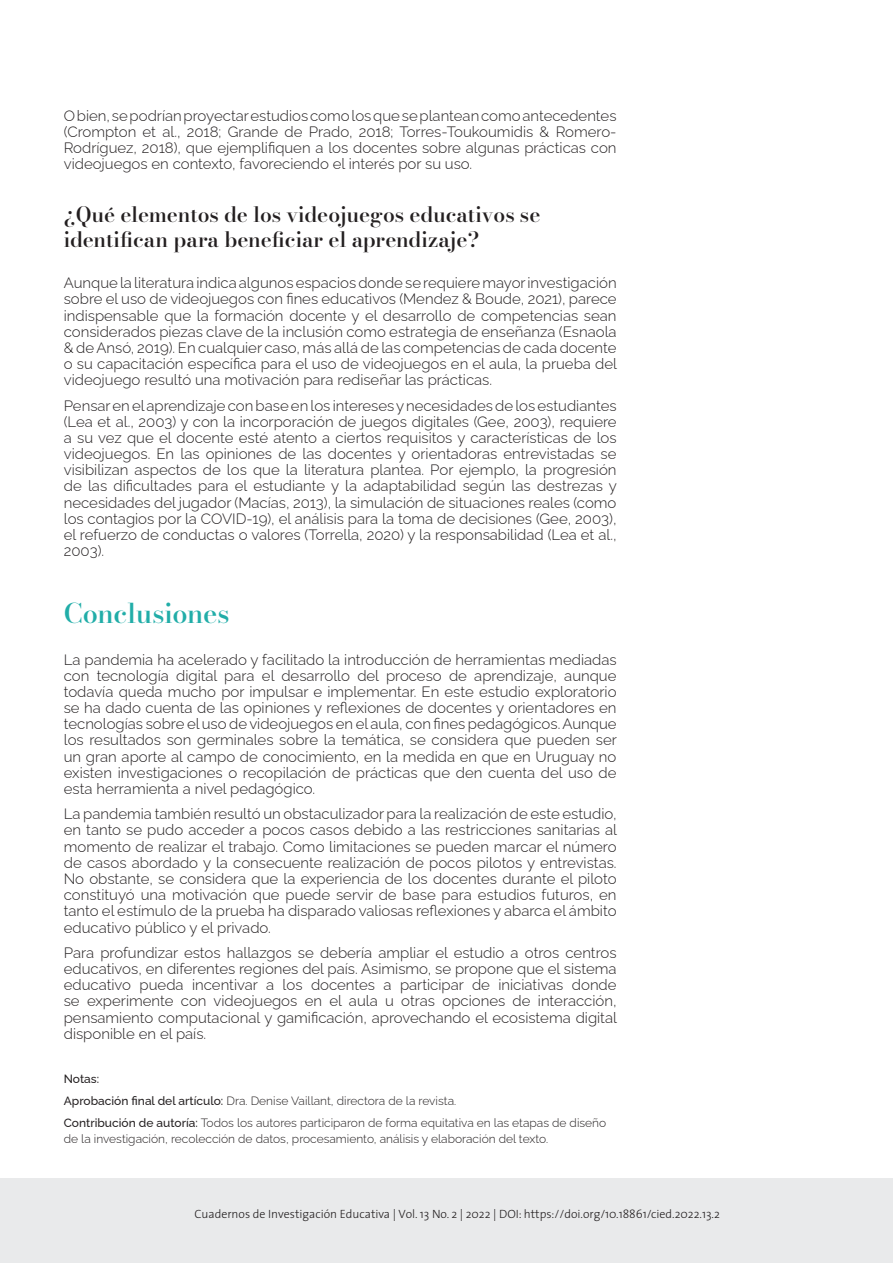
<style>
.page{position:relative;width:893px;height:1263px;background:#fff}
.page>*{position:absolute;margin:0;border:0;box-sizing:border-box;transform-origin:0 0}
.Subtítulo_1{font:500 27px "Bodoni Moda 16 pt";letter-spacing:-.015em;color:#21ada8}
.Subtítulo_2{font:500 21px/25.2px "Bodoni Moda 16 pt";color:#231f20}
.t1{font:300 15px/16.2px "Raleway";color:#231f20;text-align:justify}
.t2{font:300 12px/16.2px "Raleway";color:#231f20}
.t3{font:300 12px "The Sans";color:#231f20}
.t4{font:500 12px "Raleway";letter-spacing:-.005em;color:#231f20}
.s1{font-weight:500}
</style>
<div class="page">
<div style="left:0;top:1178px;width:893px;height:85px;background:#e9eaeb"></div>
<p class="t1" style="left:64px;top:106px;width:554px">O bien, se podrían proyectar estudios como los que se plantean como antecedentes (Crompton et al., 2018; Grande de Prado, 2018; Torres-Toukoumidis &amp; Romero-Rodríguez, 2018), que ejemplifiquen a los docentes sobre algunas prácticas con videojuegos en contexto, favoreciendo el interés por su uso.</p>
<p class="Subtítulo_2" style="left:64px;top:201px;width:478px">¿Qué elementos de los videojuegos educativos se identifican para beneficiar el aprendizaje?</p>
<p class="t1" style="left:64px;top:273px;width:555px">Aunque la literatura indica algunos espacios donde se requiere mayor investigación sobre el uso de videojuegos con fines educativos (Mendez &amp; Boude, 2021), parece indispensable que la formación docente y el desarrollo de competencias sean considerados piezas clave de la inclusión como estrategia de enseñanza (Esnaola &amp; de Ansó, 2019). En cualquier caso, más allá de las competencias de cada docente o su capacitación específica para el uso de videojuegos en el aula, la prueba del videojuego resultó una motivación para rediseñar las prácticas.</p>
<p class="t1" style="left:64px;top:395px;width:555px">Pensar en el aprendizaje con base en los intereses y necesidades de los estudiantes (Lea et al., 2003) y con la incorporación de juegos digitales (Gee, 2003), requiere a su vez que el docente esté atento a ciertos requisitos y características de los videojuegos. En las opiniones de las docentes y orientadoras entrevistadas se visibilizan aspectos de los que la literatura plantea. Por ejemplo, la progresión de las dificultades para el estudiante y la adaptabilidad según las destrezas y necesidades del jugador (Macías, 2013), la simulación de situaciones reales (como los contagios por la COVID-19), el análisis para la toma de decisiones (Gee, 2003), el refuerzo de conductas o valores (Torrella, 2020) y la responsabilidad (Lea et al., 2003).</p>
<p class="Subtítulo_1" style="left:64px;top:595px;width:167px">Conclusiones</p>
<p class="t1" style="left:64px;top:649px;width:555px">La pandemia ha acelerado y facilitado la introducción de herramientas mediadas con tecnología digital para el desarrollo del proceso de aprendizaje, aunque todavía queda mucho por impulsar e implementar. En este estudio exploratorio se ha dado cuenta de las opiniones y reflexiones de docentes y orientadores en tecnologías sobre el uso de videojuegos en el aula, con fines pedagógicos. Aunque los resultados son germinales sobre la temática, se considera que pueden ser un gran aporte al campo de conocimiento, en la medida en que en Uruguay no existen investigaciones o recopilación de prácticas que den cuenta del uso de esta herramienta a nivel pedagógico.</p>
<p class="t1" style="left:64px;top:804px;width:555px">La pandemia también resultó un obstaculizador para la realización de este estudio, en tanto se pudo acceder a pocos casos debido a las restricciones sanitarias al momento de realizar el trabajo. Como limitaciones se pueden marcar el número de casos abordado y la consecuente realización de pocos pilotos y entrevistas.<br>No obstante, se considera que la experiencia de los docentes durante el piloto constituyó una motivación que puede servir de base para estudios futuros, en tanto el estímulo de la prueba ha disparado valiosas reflexiones y abarca el ámbito educativo público y el privado.</p>
<p class="t1" style="left:64px;top:943px;width:555px">Para profundizar estos hallazgos se debería ampliar el estudio a otros centros educativos, en diferentes regiones del país. Asimismo, se propone que el sistema educativo pueda incentivar a los docentes a participar de iniciativas donde se experimente con videojuegos en el aula u otras opciones de interacción, pensamiento computacional y gamificación, aprovechando el ecosistema digital disponible en el país.</p>
<p class="t4" style="left:64px;top:1069px;width:37px">Notas:</p>
<p class="t2" style="left:64px;top:1091px;width:394px"><span class="s1">Aprobación final del artículo:</span> Dra. Denise Vaillant, directora de la revista.</p>
<p class="t2" style="left:64px;top:1113px;width:544px"><span class="s1">Contribución de autoría:</span> Todos los autores participaron de forma equitativa en las etapas de diseño de la investigación, recolección de datos, procesamiento, análisis y elaboración del texto.</p>
<p class="t3" style="left:194px;top:1204px;width:527px">Cuadernos de Investigación Educativa | Vol. 13 No. 2 | 2022 | DOI: https://doi.org/10.18861/cied.2022.13.2</p>
</div>
